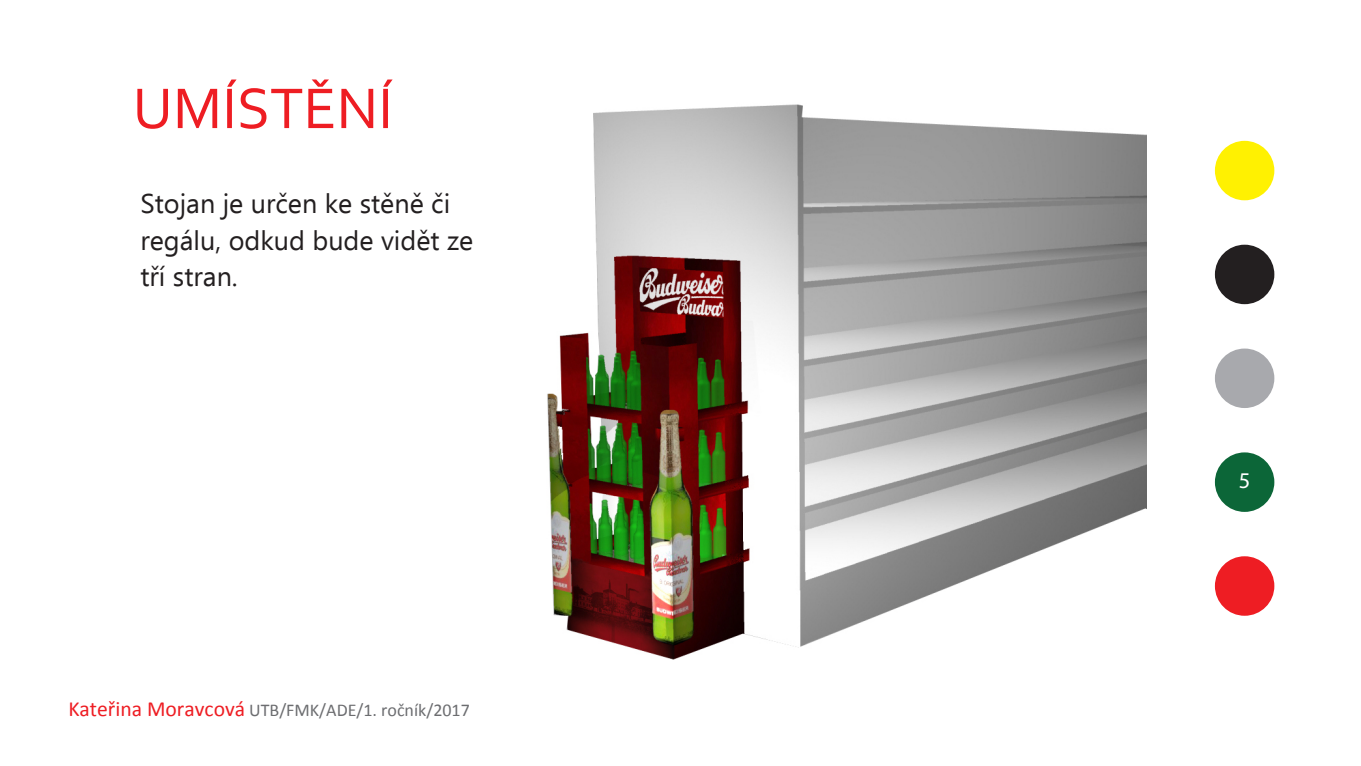
<style>
.page{position:relative;width:1361px;height:766px;background:#fff}
.page>*{position:absolute;margin:0;border:0;box-sizing:border-box;transform-origin:0 0}
.t1{font:60px "Corbel";color:#ee1d23}
.t2{font:27px/36px "Ebrima";color:#231f20}
.t3{font:22.5px "Myriad Pro";color:#fff}
.t4{font:18px "Calibri";color:#6c6d70}
.s1{font-size:21.6px;color:#ee1d23}
</style>
<div class="page">
<img style="left:547px;top:104px;width:599px;height:556px">
<div style="left:1215px;top:244px;width:59px;height:60px;background:#231f20;border-radius:50%"></div>
<div style="left:1215px;top:141px;width:59px;height:59px;background:#fff101;border-radius:50%"></div>
<div style="left:1215px;top:348px;width:59px;height:60px;background:#a8a9ad;border-radius:50%"></div>
<div style="left:1215px;top:452px;width:59px;height:59px;background:#0c6638;border-radius:50%"></div>
<div style="left:1215px;top:556px;width:59px;height:59px;background:#ee1d23;border-radius:50%"></div>
<h1 class="t1" style="left:133px;top:71px;width:262px">UMÍSTĚNÍ</h1>
<p class="t2" style="left:140px;top:188px;width:334px">Stojan je určen ke stěně či regálu, odkud bude vidět ze tří stran.</p>
<p class="t4" style="left:68px;top:698px;width:403px"><span class="s1">Kateřina Moravcová</span> UTB/FMK/ADE/1. ročník/2017</p>
<p class="t3" style="left:1238px;top:466px;width:13px">5</p>
</div>
